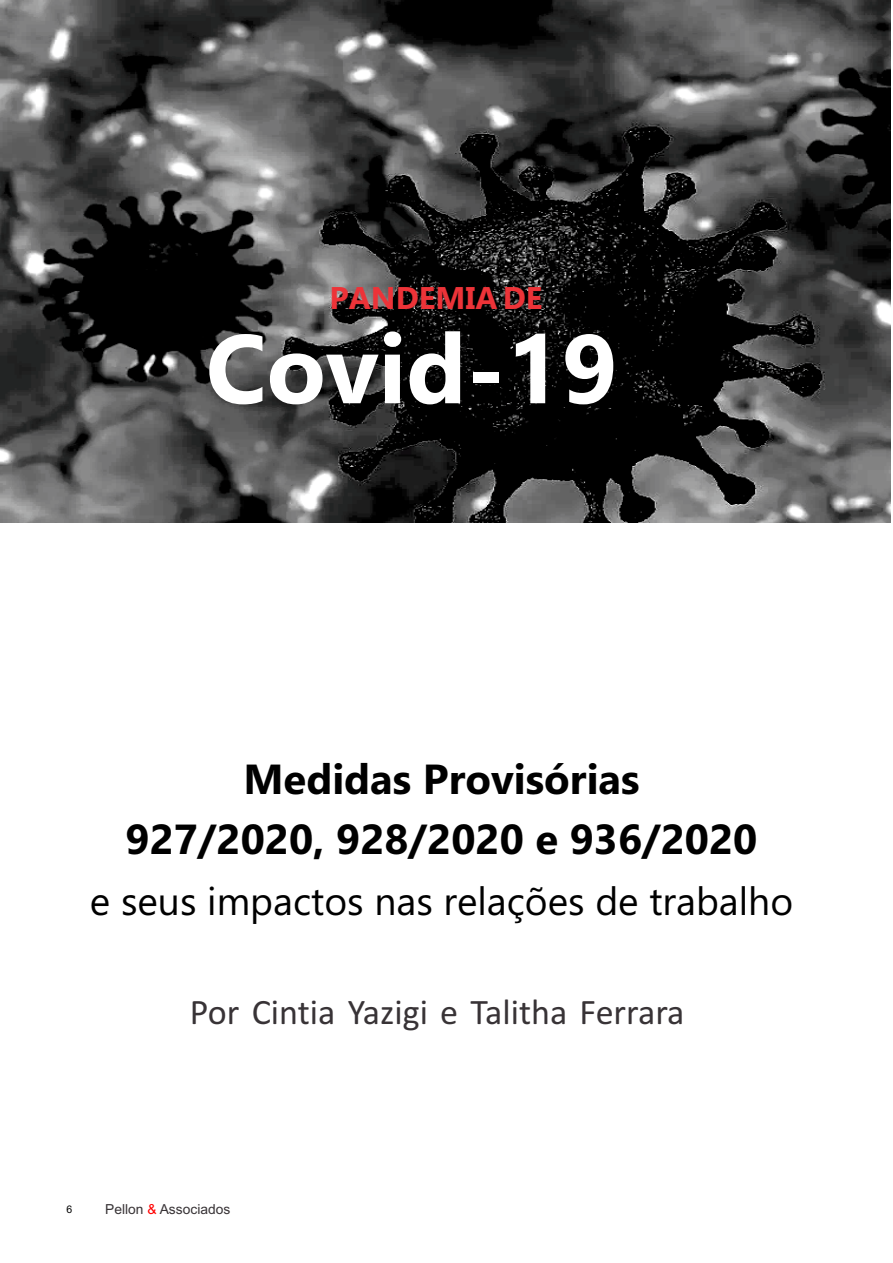
<style>
.page{position:relative;width:893px;height:1263px;background:#fff}
.page>*{position:absolute;margin:0;border:0;box-sizing:border-box;transform-origin:0 0}
.t1{font:700 97.2px "Ebrima";color:#fff}
.t2{font:700 42px/60.2px "Ebrima";color:#000;text-align:center}
.t3{font:39px "Ebrima";color:#000}
.t4{font:36.15px "Calibri";color:#383336}
.t5{font:700 31.35px "Ebrima";color:#ed3338}
.t6{font:13.8px "Arial";color:#383336}
.t7{font:10.5px "Arial";color:#000}
.s1{color:#f00}
</style>
<div class="page">
<img style="left:0;top:0;width:891px;height:523px">
<p class="t5" style="left:330px;top:286px;width:214px">PANDEMIA DE</p>
<h1 class="t1" style="left:206px;top:331px;width:413px">Covid-19</h1>
<p class="t2" style="left:126px;top:753px;width:633px">Medidas Provisórias<br>927/2020, 928/2020 e 936/2020</p>
<p class="t3" style="left:90px;top:886px;width:705px">e seus impactos nas relações de trabalho</p>
<p class="t4" style="left:190px;top:997px;width:496px">Por Cintia Yazigi e Talitha Ferrara</p>
<p class="t7" style="left:66px;top:1205px;width:7px">6</p>
<p class="t6" style="left:105px;top:1204px;width:127px">Pellon <span class="s1">&amp;</span> Associados</p>
</div>
